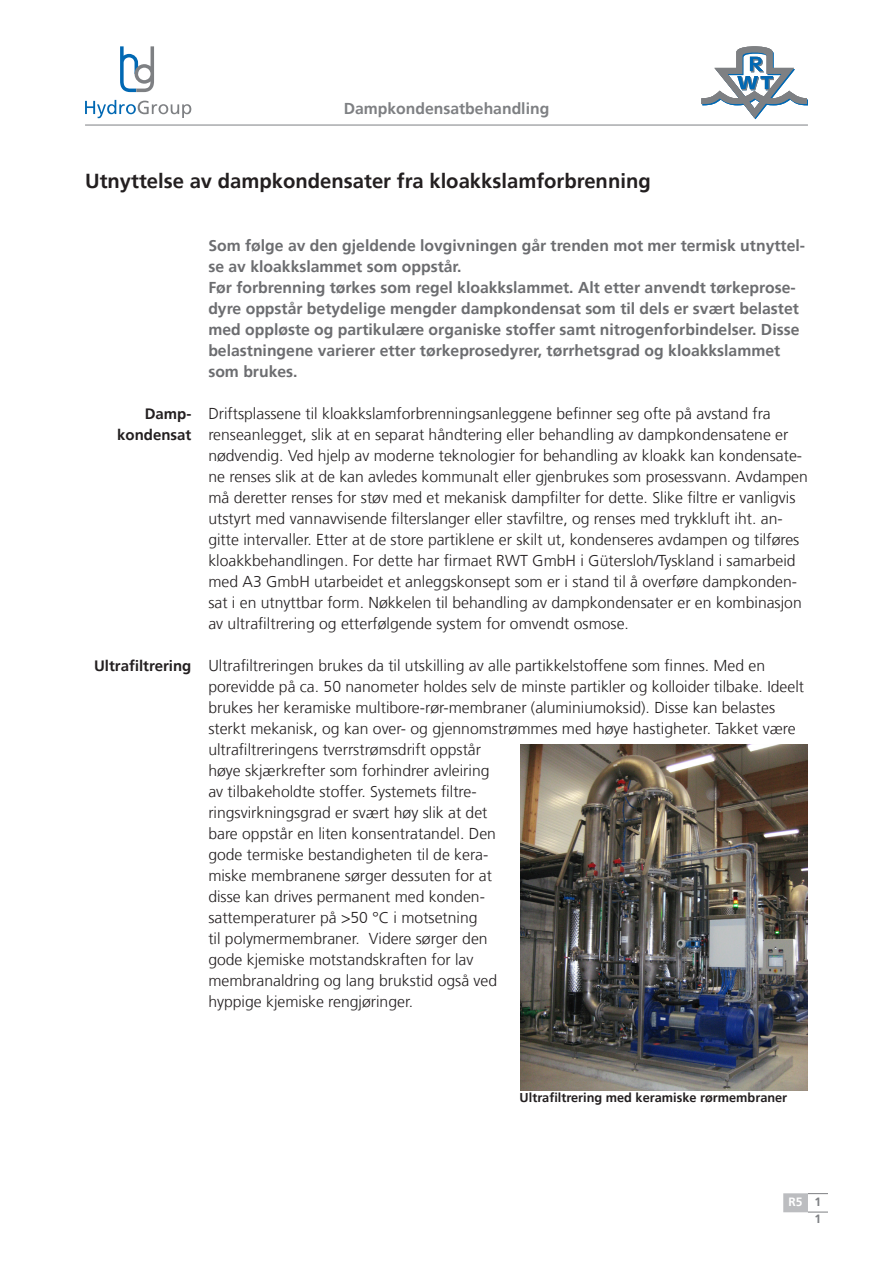
<style>
.page{position:relative;width:893px;height:1263px;background:#fff}
.page>*{position:absolute;margin:0;border:0;box-sizing:border-box;transform-origin:0 0}
.t1{font:700 20.25px "Frutiger";color:#231f20}
.t2{font:300 15.75px/21px "Frutiger";color:#231f20}
.t3{font:700 15.75px/21px "Frutiger";color:#6c6d70}
.t4{font:700 15.75px "Frutiger";color:#7e8083}
.t5{font:700 15px/21px "Frutiger";color:#231f20;text-align:right}
.t6{font:700 12.75px "Frutiger";color:#231f20}
.t7{font:700 12px "Frutiger";color:#fff}
.t8{font:700 12px "Frutiger";color:#7e8083}
.s1{color:#7e8083}
</style>
<div class="page">
<svg style="left:85px;top:100px;width:106px;height:18px"></svg>
<svg style="left:120px;top:46px;width:34px;height:46px"></svg>
<div style="left:783px;top:1193px;width:25px;height:19px;background:#bcbdc0;border:2px solid #bcbdc0"></div>
<svg style="left:808px;top:1212px;width:20px;height:1px"></svg>
<svg style="left:808px;top:1193px;width:20px;height:1px"></svg>
<svg style="left:701px;top:46px;width:107px;height:73px"></svg>
<hr style="left:85px;top:125px;width:723px;height:1px;background:#7e8083">
<img style="left:520px;top:744px;width:288px;height:347px">
<p class="t4" style="left:344px;top:99px;width:207px">Dampkondensatbehandling</p>
<p class="t1" style="left:85px;top:169px;width:567px">Utnyttelse av dampkondensater fra kloakkslamforbrenning</p>
<p class="t5" style="left:117px;top:403px;width:76px">Damp&shy;kondensat</p>
<p class="t5" style="left:94px;top:655px;width:99px">Ultrafiltrering</p>
<p class="t3" style="left:208px;top:235px;width:598px">Som følge av den gjeldende lovgivningen går trenden mot mer termisk utnyttel&shy;se av kloakkslammet som oppstår.<br>Før forbrenning tørkes som regel kloakkslammet. Alt etter anvendt tørkeprose&shy;dyre oppstår betydelige mengder dampkondensat som til dels er svært belastet med oppløste og partikulære organiske stoffer samt nitrogenforbindelser. Disse belastningene varierer etter tørkeprosedyrer, tørrhetsgrad og kloakkslammet som brukes.</p>
<p class="t2" style="left:208px;top:403px;width:601px">Driftsplassene til kloakkslamforbrenningsanleggene befinner seg ofte på avstand fra renseanlegget, slik at en separat håndtering eller behandling av dampkondensatene er nødvendig. Ved hjelp av moderne teknologier for behandling av kloakk kan kondensate&shy;ne renses slik at de kan avledes kommunalt eller gjenbrukes som prosessvann. Avdampen må deretter renses for støv med et mekanisk dampfilter for dette. Slike filtre er vanligvis utstyrt med vannavvisende filterslanger eller stavfiltre, og renses med trykkluft iht. an&shy;gitte intervaller. Etter at de store partiklene er skilt ut, kondenseres avdampen og tilføres kloakkbehandlingen. For dette har firmaet RWT GmbH i Gütersloh/Tyskland i samarbeid med A3 GmbH utarbeidet et anleggskonsept som er i stand til å overføre dampkonden&shy;sat i en utnyttbar form. Nøkkelen til behandling av dampkondensater er en kombinasjon av ultrafiltrering og etterfølgende system for omvendt osmose.</p>
<p class="t2" style="left:208px;top:655px;width:597px">Ultrafiltreringen brukes da til utskilling av alle partikkelstoffene som finnes. Med en porevidde på ca. 50 nanometer holdes selv de minste partikler og kolloider tilbake. Ideelt brukes her keramiske multibore-rør-membraner (aluminiumoksid). Disse kan belastes sterkt mekanisk, og kan over- og gjennomstrømmes med høye hastigheter. Takket være ultrafiltreringens tverrstrømsdrift oppstår<br>høye skjærkrefter som forhindrer avleiring<br>av tilbakeholdte stoffer. Systemets filtre-<br>ringsvirkningsgrad er svært høy slik at det<br>bare oppstår en liten konsentratandel. Den<br>gode termiske bestandigheten til de kera-<br>miske membranene sørger dessuten for at<br>disse kan drives permanent med konden-<br>sattemperaturer på &gt;50 °C i motsetning<br>til polymermembraner. Videre sørger den<br>gode kjemiske motstandskraften for lav<br>membranaldring og lang brukstid også ved<br>hyppige kjemiske rengjøringer.</p>
<p class="t6" style="left:520px;top:1090px;width:269px">Ultrafiltrering med keramiske rørmembraner</p>
<p class="t7" style="left:789px;top:1195px;width:34px">R5 <span class="s1">1</span></p>
<p class="t8" style="left:815px;top:1211px;width:8px">1</p>
</div>
